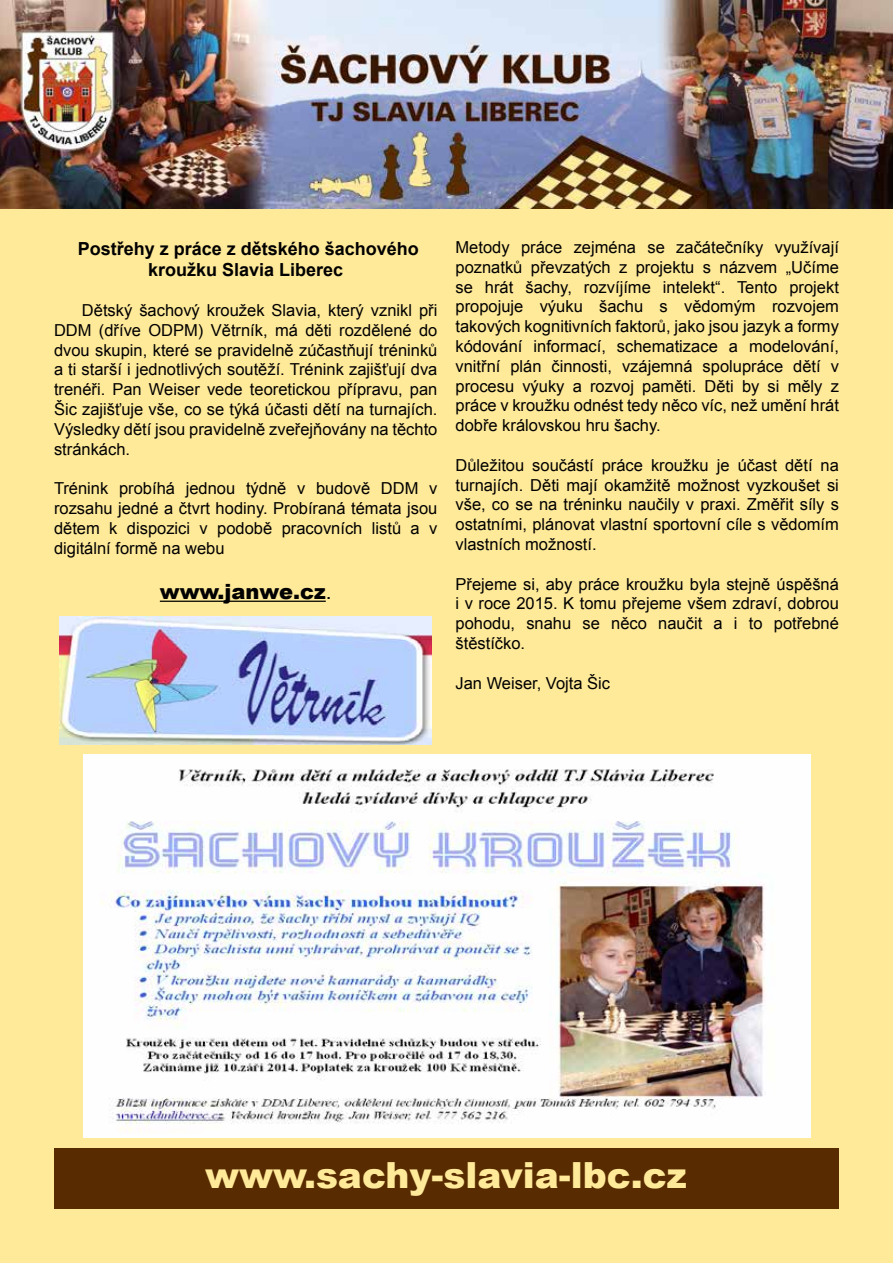
<style>
.page{position:relative;width:893px;height:1263px;background:#ffea9a}
.page>*{position:absolute;margin:0;border:0;box-sizing:border-box;transform-origin:0 0}
.t1{font:900 36px "Arial";color:#ffea9a}
.t2{font:900 21px "Arial";color:#000}
.t3{font:700 18px/21.6px "Arial";color:#000;text-align:center}
.t4{font:16.5px/19.8px "Arial";color:#000;text-align:justify}
.s1{font-weight:400}
</style>
<div class="page">
<div style="left:54px;top:1148px;width:785px;height:61px;background:#592b00"></div>
<img style="left:0;top:0;width:893px;height:208px">
<hr style="left:160px;top:601px;width:166px;height:1px;background:#000">
<img style="left:83px;top:755px;width:728px;height:382px">
<img style="left:60px;top:617px;width:372px;height:127px">
<p class="t3" style="left:78px;top:238px;width:343px">Postřehy z práce z dětského šachového kroužku Slavia Liberec</p>
<p class="t4" style="left:54px;top:300px;width:385px;text-indent:28px">Dětský šachový kroužek Slavia, který vznikl při DDM (dříve ODPM) Větrník, má děti rozdělené do dvou skupin, které se pravidelně zúčastňují tréninků a ti starší i jednotlivých soutěží. Trénink zajišťují dva trenéři. Pan Weiser vede teoretickou přípravu, pan Šic zajišťuje vše, co se týká účasti dětí na turnajích.<br>Výsledky dětí jsou pravidelně zveřejňovány na těchto stránkách.</p>
<p class="t4" style="left:54px;top:479px;width:385px">Trénink probíhá jednou týdně v budově DDM v rozsahu jedné a čtvrt hodiny. Probíraná témata jsou dětem k dispozici v podobě pracovních listů a v digitální formě na webu</p>
<p class="t2" style="left:160px;top:576px;width:173px">www.janwe.cz<span class="s1">.</span></p>
<p class="t4" style="left:455px;top:237px;width:385px">Metody práce zejména se začátečníky využívají poznatků převzatých z projektu s názvem „Učíme se hrát šachy, rozvíjíme intelekt“. Tento projekt propojuje výuku šachu s vědomým rozvojem takových kognitivních faktorů, jako jsou jazyk a formy kódování informací, schematizace a modelování, vnitřní plán činnosti, vzájemná spolupráce dětí v procesu výuky a rozvoj paměti. Děti by si měly z práce v kroužku odnést tedy něco víc, než umění hrát dobře královskou hru šachy.</p>
<p class="t4" style="left:455px;top:455px;width:385px">Důležitou součástí práce kroužku je účast dětí na turnajích. Děti mají okamžitě možnost vyzkoušet si vše, co se na tréninku naučily v praxi. Změřit síly s ostatními, plánovat vlastní sportovní cíle s vědomím vlastních možností.</p>
<p class="t4" style="left:455px;top:574px;width:385px">Přejeme si, aby práce kroužku byla stejně úspěšná i v roce 2015. K tomu přejeme všem zdraví, dobrou pohodu, snahu se něco naučit a i to potřebné štěstíčko.</p>
<p class="t4" style="left:455px;top:673px;width:156px">Jan Weiser, Vojta Šic</p>
<h1 class="t1" style="left:205px;top:1149px;width:483px">www.sachy-slavia-lbc.cz</h1>
</div>
